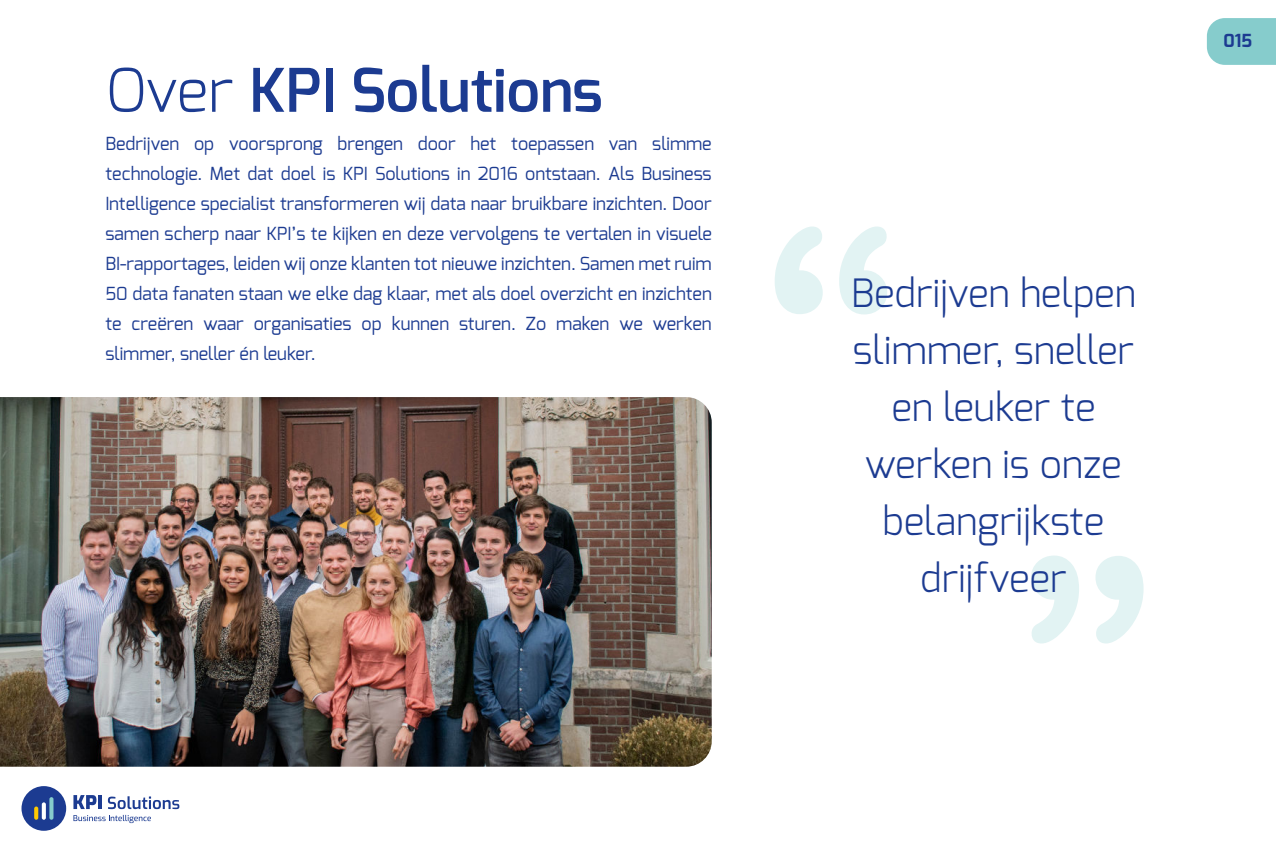
<style>
.page{position:relative;width:1276px;height:851px;background:#fff}
.page>*{position:absolute;margin:0;border:0;box-sizing:border-box;transform-origin:0 0}
.t1{font:300px "Arial Rounded MT Bold";color:#b6e1e1}
.t2{font:600 60px "Exo";color:#1c3b91}
.t3{font:300 39px/57px "Exo";color:#1c3b91;text-align:center}
.t4{font:18px/30px "Exo";color:#1c3b91;text-align:justify}
.t5{font:700 18px "Exo";color:#1c3b91}
.s1{font-weight:300}
</style>
<div class="page">
<svg style="left:1206px;top:18px;width:70px;height:47px"></svg>
<div style="left:22px;top:786px;width:44px;height:44px;background:#1c3b91;border-radius:50%"></div>
<svg style="left:34px;top:806px;width:4px;height:13px"></svg>
<svg style="left:42px;top:802px;width:4px;height:17px"></svg>
<svg style="left:49px;top:797px;width:4px;height:22px"></svg>
<svg style="left:73px;top:795px;width:106px;height:28px"></svg>
<img style="left:0;top:397px;width:712px;height:369px">
<h2 class="t2" style="left:105px;top:60px;width:499px"><span class="s1">Over</span> KPI Solutions</h2>
<p class="t4" style="left:105px;top:130px;width:608px">Bedrijven op voorsprong brengen door het toepassen van slimme technologie. Met dat doel is KPI Solutions in 2016 ontstaan. Als Business Intelligence specialist transformeren wij data naar bruikbare inzichten. Door samen scherp naar KPI’s te kijken en deze vervolgens te vertalen in visuele BI-rapportages, leiden wij onze klanten tot nieuwe inzichten. Samen met ruim 50 data fanaten staan we elke dag klaar, met als doel overzicht en inzichten te creëren waar organisaties op kunnen sturen. Zo maken we werken slimmer, sneller én leuker.</p>
<h1 class="t1" style="left:761px;top:166px;width:139px">“</h1>
<h3 class="t3" style="left:851px;top:268px;width:287px">Bedrijven helpen slimmer, sneller en leuker te werken is onze belangrijkste drijfveer</h3>
<h1 class="t1" style="left:1157px;top:704px;width:139px;rotate:-180deg">“</h1>
<p class="t5" style="left:1223px;top:33px;width:30px">015</p>
</div>
